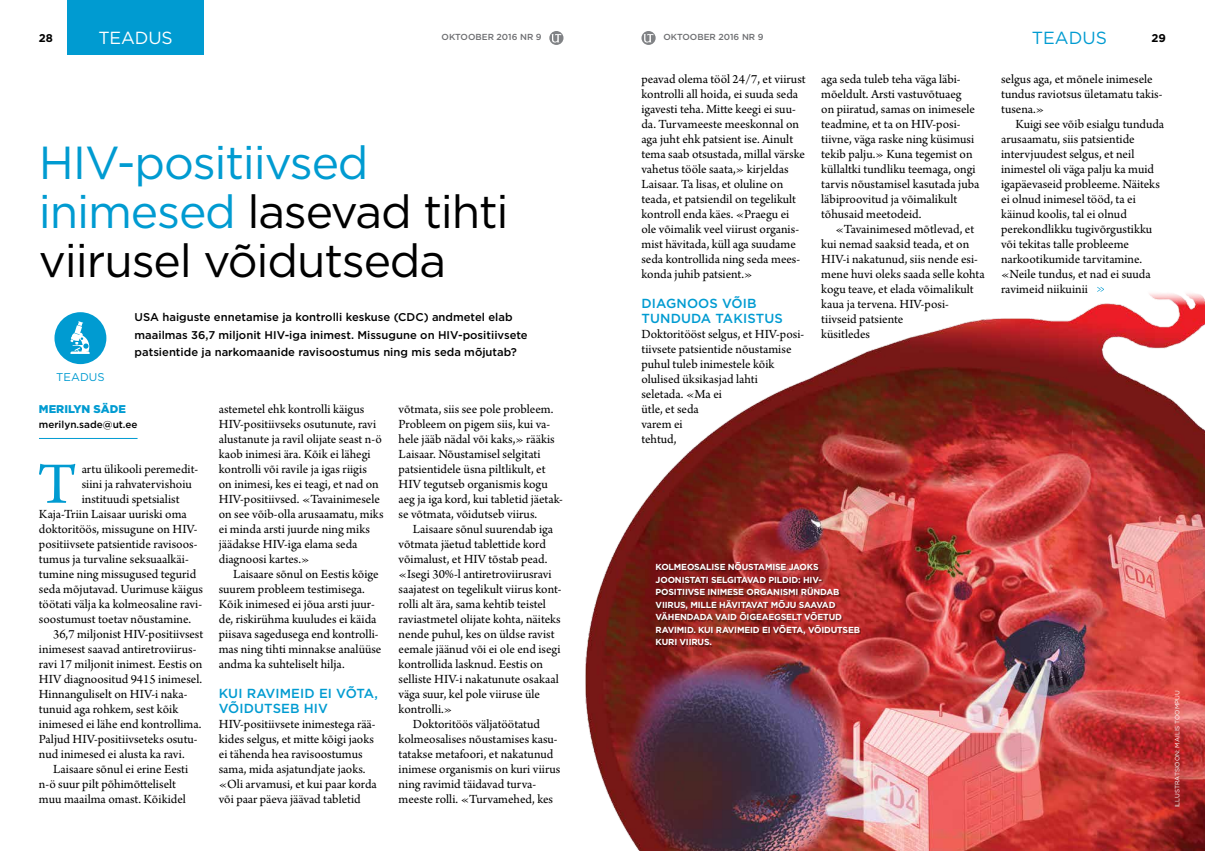
<style>
.page{position:relative;width:1205px;height:851px;background:#fff}
.page>*{position:absolute;margin:0;border:0;box-sizing:border-box;transform-origin:0 0}
.t1{font:61.62px "Arno Pro";color:#009bd1}
.t2{font:46.25px/48.8px "Gotham";letter-spacing:-.025em;color:#000}
.t3{font:17.5px "Gotham";letter-spacing:-.01em;color:#fff}
.t4{font:17.5px "Gotham";color:#009bd1}
.t5{font:13.12px/15px "Arno Pro";color:#000}
.t6{font:500 13.12px/15px "Gotham";letter-spacing:.01em;color:#009bd1}
.t7{font:500 11.25px/17.5px "Gotham";color:#000}
.t8{font:900 11.25px "Gotham";color:#009bd1}
.t9{font:11.25px "Gotham";color:#009bd1}
.t10{font:700 11.25px "Gotham";color:#000}
.t11{font:500 10px "Gotham";color:#000}
.t12{font:700 8.75px/12.5px "Gotham";letter-spacing:-.02em;color:#fff}
.t13{font:500 8.75px "Gotham";color:#6d6e71}
.t14{font:6.25px "Gotham";color:#fff}
.s1{color:#009bd1}
</style>
<div class="page">
<div style="left:54px;top:312px;width:52px;height:52px;background:#009bd1;border-radius:50%"></div>
<svg style="left:70px;top:321px;width:20px;height:33px"></svg>
<hr style="left:39px;top:438px;width:99px;height:1px;background:#009bd1">
<svg style="left:1097px;top:287px;width:7px;height:4px"></svg>
<img style="left:585px;top:291px;width:620px;height:559px">
<div style="left:656px;top:562px;width:205px;height:84px;background:#000;opacity:.4"></div>
<svg style="left:641px;top:31px;width:15px;height:14px"></svg>
<svg style="left:549px;top:31px;width:14px;height:14px"></svg>
<div style="left:67px;top:0;width:137px;height:54px;background:#009bd1"></div>
<p class="t10" style="left:39px;top:30px;width:16px">28</p>
<h3 class="t3" style="left:98px;top:26px;width:76px">TEADUS</h3>
<p class="t13" style="left:441px;top:32px;width:102px">OKTOOBER 2016 NR 9</p>
<p class="t13" style="left:663px;top:32px;width:102px">OKTOOBER 2016 NR 9</p>
<h3 class="t4" style="left:1032px;top:26px;width:77px">TEADUS</h3>
<p class="t10" style="left:1151px;top:30px;width:16px">29</p>
<h2 class="t2" style="left:39px;top:138px;width:471px"><span class="s1">HIV-positiivsed inimesed</span> lasevad tihti viirusel võidutseda</h2>
<p class="t7" style="left:135px;top:308px;width:395px">USA haiguste ennetamise ja kontrolli keskuse (CDC) andmetel elab maailmas 36,7 miljonit HIV-iga inimest. Missugune on HIV-positiivsete patsientide ja narkomaanide ravisoostumus ning mis seda mõjutab?</p>
<p class="t9" style="left:56px;top:369px;width:50px">TEADUS</p>
<p class="t8" style="left:39px;top:401px;width:88px">MERILYN SÄDE</p>
<p class="t11" style="left:39px;top:417px;width:100px">merilyn.sade@ut.ee</p>
<h1 class="t1" style="left:38px;top:449px;width:41px">T</h1>
<p class="t5" style="left:82px;top:462px;width:118px">artu ülikooli peremedit-</p>
<p class="t5" style="left:219px;top:402px;width:166px">astemetel ehk kontrolli käigus<br>HIV-positiivseks osutunute, ravi alustanute ja ravil olijate seast n-ö kaob inimesi ära. Kõik ei lähegi kontrolli või ravile ja igas riigis<br>on inimesi, kes ei teagi, et nad on<br>HIV-positiivsed. «Tavainimesele on see võib-olla arusaamatu, miks ei minda arsti juurde ning miks jäädakse HIV-iga elama seda diagnoosi kartes.»</p>
<p class="t5" style="left:219px;top:567px;width:164px;text-indent:14px">Laisaare sõnul on Eestis kõige suurem probleem testimisega.<br>Kõik inimesed ei jõua arsti juur&shy;de, riskirühma kuuludes ei käida piisava sagedusega end kontrolli&shy;mas ning tihti minnakse analüüse andma ka suhteliselt hilja.</p>
<p class="t6" style="left:219px;top:685px;width:161px">KUI RAVIMEID EI VÕTA,<br>VÕIDUTSEB HIV</p>
<p class="t5" style="left:219px;top:717px;width:159px">HIV-positiivsete inimestega rää&shy;kides selgus, et mitte kõigi jaoks ei tähenda hea ravisoostumus sama, mida asjatundjate jaoks. «Oli arvamusi, et kui paar korda või paar päeva jäävad tabletid</p>
<p class="t5" style="left:399px;top:402px;width:166px">võtmata, siis see pole probleem.<br>Probleem on pigem siis, kui va&shy;hele jääb nädal või kaks,» rääkis<br>Laisaar. Nõustamisel selgitati patsientidele üsna piltlikult, et<br>HIV tegutseb organismis kogu aeg ja iga kord, kui tabletid jäetak&shy;se võtmata, võidutseb viirus.</p>
<p class="t5" style="left:413px;top:522px;width:142px">Laisaare sõnul suurendab iga</p>
<p class="t5" style="left:399px;top:537px;width:149px">võtmata jäetud tablettide kord</p>
<p class="t5" style="left:399px;top:552px;width:150px">võimalust, et HIV tõstab pead.</p>
<p class="t5" style="left:399px;top:567px;width:155px">«Isegi 30%-l antiretroviirusravi</p>
<p class="t5" style="left:399px;top:582px;width:165px">saajatest on tegelikult viirus kont-</p>
<p class="t5" style="left:399px;top:597px;width:149px">rolli alt ära, sama kehtib teistel</p>
<p class="t5" style="left:399px;top:612px;width:164px">raviastmetel olijate kohta, näiteks</p>
<p class="t5" style="left:399px;top:627px;width:157px">nende puhul, kes on üldse ravist</p>
<p class="t5" style="left:399px;top:642px;width:163px">eemale jäänud või ei ole end isegi</p>
<p class="t5" style="left:399px;top:657px;width:146px">kontrollida lasknud. Eestis on</p>
<p class="t5" style="left:399px;top:672px;width:162px">selliste HIV-i nakatunute osakaal</p>
<p class="t5" style="left:399px;top:687px;width:143px">väga suur, kel pole viiruse üle</p>
<p class="t5" style="left:399px;top:702px;width:55px">kontrolli.»</p>
<p class="t5" style="left:413px;top:717px;width:129px">Doktoritöös väljatöötatud</p>
<p class="t5" style="left:399px;top:732px;width:161px">kolmeosalises nõustamises kasu-</p>
<p class="t5" style="left:399px;top:747px;width:156px">tatakse metafoori, et nakatunud</p>
<p class="t5" style="left:399px;top:762px;width:163px">inimese organismis on kuri viirus</p>
<p class="t5" style="left:399px;top:777px;width:139px">ning ravimid täidavad turva-</p>
<p class="t5" style="left:399px;top:792px;width:156px">meeste rolli. «Turvamehed, kes</p>
<p class="t5" style="left:82px;top:477px;width:112px">siini ja rahvatervishoiu</p>
<p class="t5" style="left:82px;top:492px;width:99px">instituudi spetsialist</p>
<p class="t5" style="left:39px;top:507px;width:149px">Kaja-Triin Laisaar uuriski oma</p>
<p class="t5" style="left:39px;top:522px;width:159px">doktoritöös, missugune on HIV-</p>
<p class="t5" style="left:39px;top:537px;width:160px">positiivsete patsientide ravisoos-</p>
<p class="t5" style="left:39px;top:552px;width:151px">tumus ja turvaline seksuaalkäi-</p>
<p class="t5" style="left:39px;top:567px;width:159px">tumine ning missugused tegurid</p>
<p class="t5" style="left:39px;top:582px;width:166px">seda mõjutavad. Uurimuse käigus</p>
<p class="t5" style="left:39px;top:597px;width:165px">töötati välja ka kolmeosaline ravi-</p>
<p class="t5" style="left:39px;top:612px;width:154px">soostumust toetav nõustamine.</p>
<p class="t5" style="left:53px;top:627px;width:152px">36,7 miljonist HIV-positiivsest</p>
<p class="t5" style="left:39px;top:642px;width:159px">inimesest saavad antiretroviirus-</p>
<p class="t5" style="left:39px;top:657px;width:165px">ravi 17 miljonit inimest. Eestis on</p>
<p class="t5" style="left:39px;top:672px;width:165px">HIV diagnoositud 9415 inimesel.</p>
<p class="t5" style="left:39px;top:687px;width:150px">Hinnanguliselt on HIV-i naka-</p>
<p class="t5" style="left:39px;top:702px;width:141px">tunuid aga rohkem, sest kõik</p>
<p class="t5" style="left:39px;top:717px;width:164px">inimesed ei lähe end kontrollima.</p>
<p class="t5" style="left:39px;top:732px;width:160px">Paljud HIV-positiivseteks osutu-</p>
<p class="t5" style="left:39px;top:747px;width:147px">nud inimesed ei alusta ka ravi.</p>
<p class="t5" style="left:53px;top:762px;width:137px">Laisaare sõnul ei erine Eesti</p>
<p class="t5" style="left:39px;top:777px;width:139px">n-ö suur pilt põhimõtteliselt</p>
<p class="t5" style="left:39px;top:792px;width:148px">muu maailma omast. Kõikidel</p>
<p class="t5" style="left:641px;top:72px;width:166px">peavad olema tööl 24/7, et viirust kontrolli all hoida, ei suuda seda igavesti teha. Mitte keegi ei suu&shy;da. Turvameeste meeskonnal on aga juht ehk patsient ise. Ainult tema saab otsustada, millal värske vahetus tööle saata,» kirjeldas<br>Laisaar. Ta lisas, et oluline on teada, et patsiendil on tegelikult kontroll enda käes. «Praegu ei ole võimalik veel viirust organis&shy;mist hävitada, küll aga suudame seda kontrollida ning seda mees&shy;konda juhib patsient.»</p>
<p class="t6" style="left:641px;top:295px;width:143px">DIAGNOOS VÕIB<br>TUNDUDA TAKISTUS</p>
<p class="t5" style="left:641px;top:327px;width:164px">Doktoritööst selgus, et HIV-posi&shy;tiivsete patsientide nõustamise puhul tuleb inimestele kõik olulised üksikasjad lahti<br>seletada. «Ma ei<br>ütle, et seda<br>varem ei<br>tehtud,</p>
<p class="t5" style="left:821px;top:72px;width:160px">aga seda tuleb teha väga läbi&shy;mõeldult. Arsti vastuvõtuaeg<br>on piiratud, samas on inimesele teadmine, et ta on HIV-posi&shy;tiivne, väga raske ning küsimusi tekib palju.» Kuna tegemist on küllaltki tundliku teemaga, ongi tarvis nõustamisel kasutada juba läbiproovitud ja võimalikult tõhusaid meetodeid.</p>
<p class="t5" style="left:821px;top:222px;width:165px;text-indent:14px">«Tavainimesed mõtlevad, et kui nemad saaksid teada, et on<br>HIV-i nakatunud, siis nende esi&shy;mene huvi oleks saada selle kohta kogu teave, et elada võimalikult kaua ja tervena. HIV-posi&shy;tiivseid patsiente<br>küsitledes</p>
<p class="t5" style="left:1001px;top:72px;width:163px">selgus aga, et mõnele inimesele tundus raviotsus ületamatu takis&shy;tusena.»</p>
<p class="t5" style="left:1001px;top:117px;width:165px;text-indent:14px">Kuigi see võib esialgu tunduda arusaamatu, siis patsientide intervjuudest selgus, et neil inimestel oli väga palju ka muid igapäevaseid probleeme. Näiteks ei olnud inimesel tööd, ta ei käinud koolis, tal ei olnud perekondlikku tugivõrgustikku või tekitas talle probleeme narkootikumide tarvitamine. «Neile tundus, et nad ei suuda ravimeid niikuinii</p>
<p class="t12" style="left:656px;top:560px;width:206px">KOLMEOSALISE NÕUSTAMISE JAOKS JOONISTATI SELGITAVAD PILDID: HIV-POSITIIVSE INIMESE ORGANISMI RÜNDAB VIIRUS, MILLE HÄVITAVAT MÕJU SAAVAD VÄHENDADA VAID ÕIGEAEGSELT VÕETUD RAVIMID. KUI RAVIMEID EI VÕETA, VÕIDUTSEB KURI VIIRUS.</p>
<p class="t14" style="left:1173px;top:807px;width:119px;rotate:-90deg">ILLUSTRATSIOON: MAILIS TOOMPUU</p>
</div>
